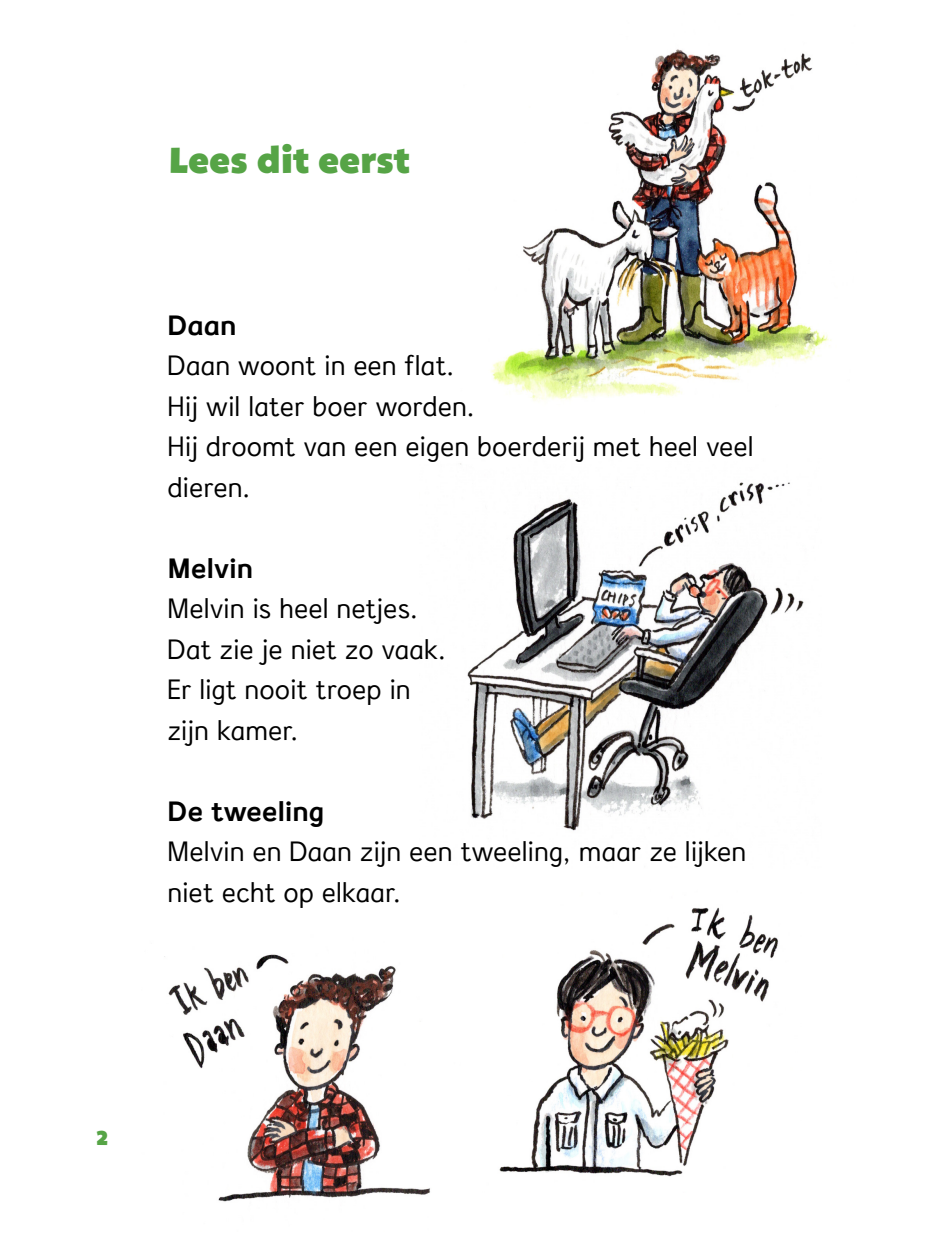
<style>
.page{position:relative;width:925px;height:1244px;background:#fff}
.page>*{position:absolute;margin:0;border:0;box-sizing:border-box;transform-origin:0 0}
.t1{font:36px "Bango Pro";letter-spacing:.005em;color:#56a446}
.t2{font:27px/40.5px "Zwijsendyslexieprint";color:#000}
.t3{font:700 27px "Zwijsendyslexieprint";letter-spacing:-.01em;color:#000}
.t4{font:20.25px "Bango Pro";color:#56a446}
</style>
<div class="page">
<img style="left:491px;top:49px;width:340px;height:352px">
<img style="left:460px;top:463px;width:344px;height:368px">
<img style="left:164px;top:954px;width:266px;height:248px">
<img style="left:499px;top:907px;width:280px;height:270px">
<p class="t1" style="left:169px;top:139px;width:242px">Lees dit eerst</p>
<p class="t3" style="left:167px;top:310px;width:71px">Daan</p>
<p class="t2" style="left:167px;top:345px;width:289px">Daan woont in een flat.</p>
<p class="t2" style="left:167px;top:385px;width:309px">Hij wil later boer worden.</p>
<p class="t2" style="left:167px;top:426px;width:588px">Hij droomt van een eigen boerderij met heel veel dieren.</p>
<p class="t3" style="left:167px;top:553px;width:87px">Melvin</p>
<p class="t2" style="left:167px;top:588px;width:252px">Melvin is heel netjes.</p>
<p class="t2" style="left:167px;top:628px;width:280px">Dat zie je niet zo vaak.</p>
<p class="t2" style="left:167px;top:669px;width:245px">Er ligt nooit troep in</p>
<p class="t2" style="left:167px;top:709px;width:133px">zijn kamer.</p>
<p class="t3" style="left:167px;top:796px;width:158px">De tweeling</p>
<p class="t2" style="left:167px;top:831px;width:580px">Melvin en Daan zijn een tweeling, maar ze lijken niet echt op elkaar.</p>
<p class="t4" style="left:96px;top:1126px;width:13px">2</p>
</div>
